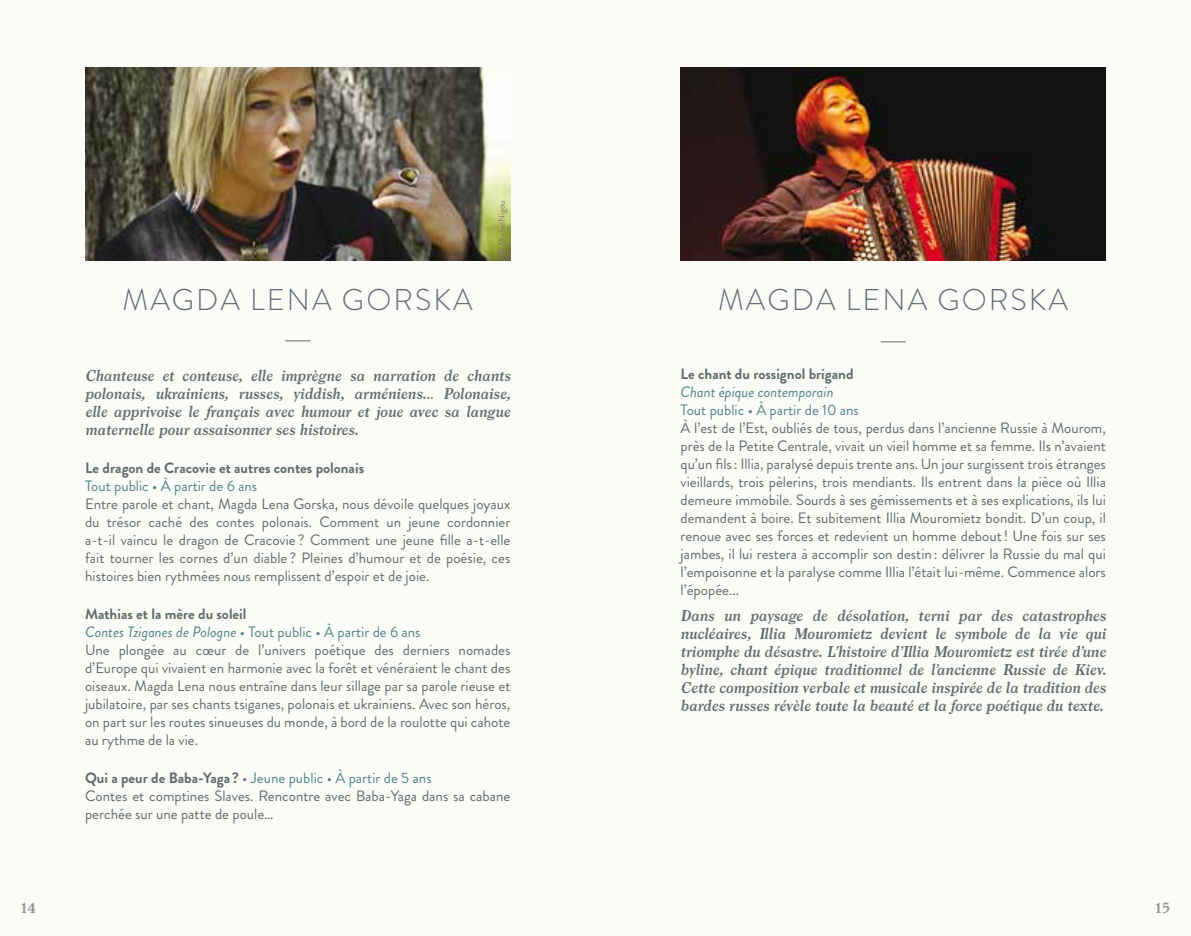
<style>
.page{position:relative;width:1191px;height:936px;background:#fff}
.page>*{position:absolute;margin:0;border:0;box-sizing:border-box;transform-origin:0 0}
.t1{font:300 30px "Brandon Grotesque";letter-spacing:.07em;color:#636b7b}
.t2{font:15px/18px "Brandon Grotesque";color:#606c6c;text-align:justify}
.t3{font:italic 600 15px/18px "Larish Neue";color:#606c6c;text-align:justify}
.t4{font:700 15px "Brandon Grotesque";color:#606c6c}
.t5{font:15px "Brandon Grotesque";color:#50848a}
.t6{font:italic 15px "Brandon Grotesque";color:#50848a}
.t7{font:600 14px "Larish Neue";color:#909393}
.t8{font:9px "Brandon Grotesque";color:#887866}
.s1{font-weight:700}
.s2{font-style:italic;color:#50848a}
.s3{color:#50848a}
</style>
<div class="page">
<div style="left:0;top:0;width:1191px;height:935px;background:#fbfcf7"></div>
<img style="left:85px;top:68px;width:425px;height:192px">
<svg style="left:285px;top:340px;width:25px;height:1px"></svg>
<img style="left:680px;top:68px;width:426px;height:192px">
<svg style="left:880px;top:341px;width:25px;height:1px"></svg>
<h1 class="t1" style="left:122px;top:279px;width:352px">MAGDA LENA GORSKA</h1>
<p class="t8" style="left:495px;top:255px;width:56px;rotate:-90deg">© MichelNigou</p>
<p class="t3" style="left:85px;top:365px;width:427px">Chanteuse et conteuse, elle imprègne sa narration de chants polonais, ukrainiens, russes, yiddish, arméniens… Polonaise, elle apprivoise le français avec humour et joue avec sa langue maternelle pour assaisonner ses histoires.</p>
<p class="t4" style="left:85px;top:457px;width:280px">Le dragon de Cracovie et autres contes polonais</p>
<p class="t5" style="left:85px;top:475px;width:174px">Tout public • À partir de 6 ans</p>
<p class="t2" style="left:85px;top:494px;width:427px">Entre parole et chant, Magda Lena Gorska, nous dévoile quelques joyaux du trésor caché des contes polonais. Comment un jeune cordonnier a-t-il vaincu le dragon de Cracovie ? Comment une jeune fille a-t-elle fait tourner les cornes d’un diable ? Pleines d’humour et de poésie, ces histoires bien rythmées nous remplissent d’espoir et de joie.</p>
<p class="t2" style="left:85px;top:604px;width:427px;text-align:left"><span class="s1">Mathias et la mère du soleil<br></span><span class="s2">Contes Tziganes de Pologne</span> <span class="s3">• Tout public • À partir de 6 ans<br></span>Une plongée au cœur de l’univers poétique des derniers nomades d’Europe qui vivaient en harmonie avec la forêt et vénéraient le chant des oiseaux. Magda Lena nous entraîne dans leur sillage par sa parole rieuse et jubilatoire, par ses chants tsiganes, polonais et ukrainiens. Avec son héros, on part sur les routes sinueuses du monde, à bord de la roulotte qui cahote au rythme de la vie.</p>
<p class="t2" style="left:85px;top:768px;width:427px;text-align:left"><span class="s1">Qui a peur de Baba-Yaga ?</span> <span class="s3">• Jeune public • À partir de 5 ans<br></span>Contes et comptines Slaves. Rencontre avec Baba-Yaga dans sa cabane perchée sur une patte de poule…</p>
<h1 class="t1" style="left:718px;top:279px;width:352px">MAGDA LENA GORSKA</h1>
<p class="t4" style="left:680px;top:363px;width:174px">Le chant du rossignol brigand</p>
<p class="t6" style="left:680px;top:382px;width:155px">Chant épique contemporain</p>
<p class="t5" style="left:680px;top:400px;width:180px">Tout public • À partir de 10 ans</p>
<p class="t2" style="left:680px;top:419px;width:427px">À l’est de l’Est, oubliés de tous, perdus dans l’ancienne Russie à Mourom, près de la Petite Centrale, vivait un vieil homme et sa femme. Ils n’avaient qu’un fils: Illia, paralysé depuis trente ans. Un jour surgissent trois étranges vieillards, trois pèlerins, trois mendiants. Ils entrent dans la pièce où Illia demeure immobile. Sourds à ses gémissements et à ses explications, ils lui demandent à boire. Et subitement Illia Mouromietz bondit. D’un coup, il renoue avec ses forces et redevient un homme debout! Une fois sur ses jambes, il lui restera à accomplir son destin : délivrer la Russie du mal qui l’empoisonne et la paralyse comme Illia l’était lui-même. Commence alors l’épopée...</p>
<p class="t3" style="left:680px;top:605px;width:427px">Dans un paysage de désolation, terni par des catastrophes nucléaires, Illia Mouromietz devient le symbole de la vie qui triomphe du désastre. L’histoire d’Illia Mouromietz est tirée d’une byline, chant épique traditionnel de l’ancienne Russie de Kiev.<br>Cette composition verbale et musicale inspirée de la tradition des bardes russes révèle toute la beauté et la force poétique du texte.</p>
<p class="t7" style="left:21px;top:897px;width:17px">14</p>
<p class="t7" style="left:1155px;top:897px;width:16px">15</p>
</div>
